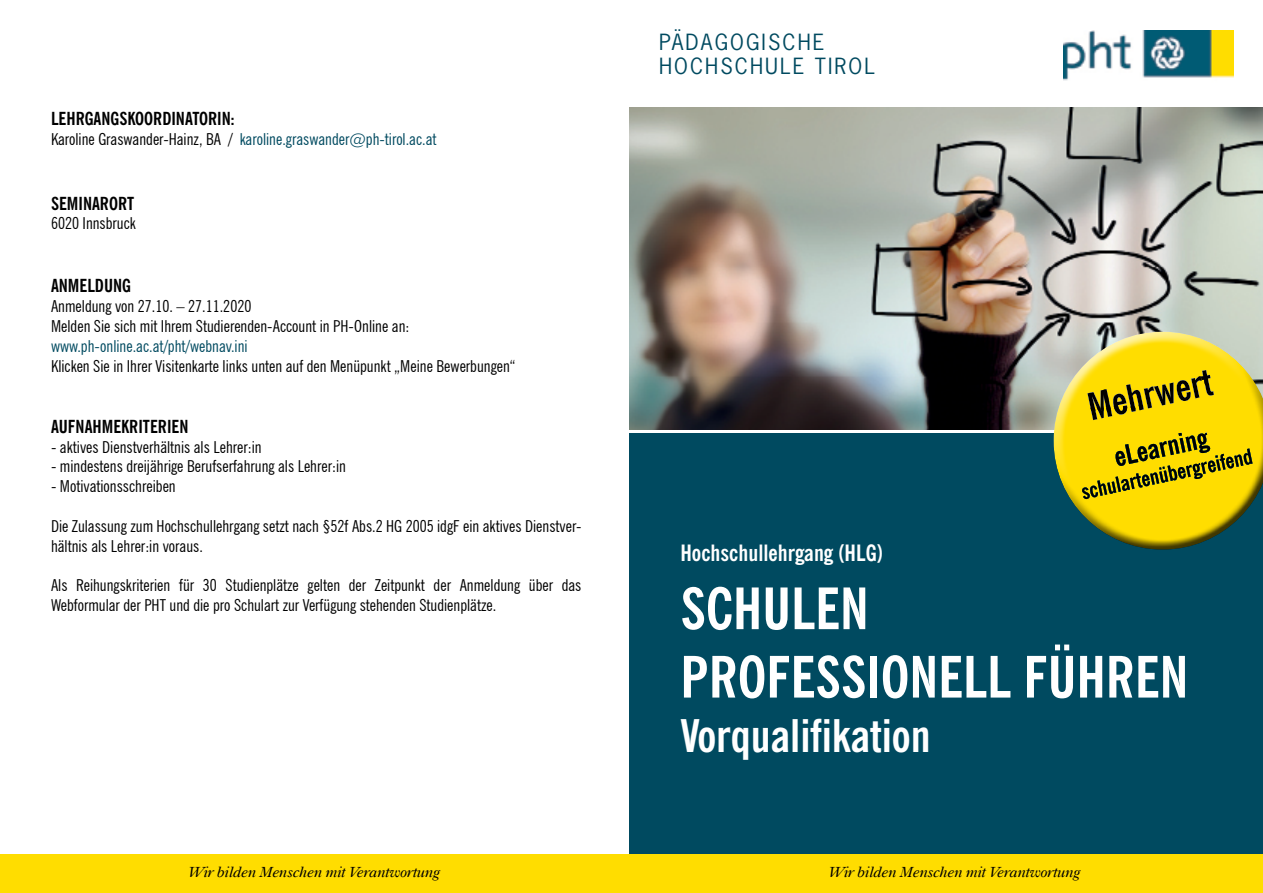
<style>
.page{position:relative;width:1263px;height:893px;background:#fff}
.page>*{position:absolute;margin:0;border:0;box-sizing:border-box;transform-origin:0 0}
.t1{font:700 condensed 57px/68.4px "News Gothic BT";color:#fff}
.t2{font:700 condensed 45px "News Gothic BT";color:#fff}
.t3{font:700 condensed 22.5px "News Gothic BT";color:#fff}
.t4{font:21px/24px "News Gothic Std";letter-spacing:.1em;color:#004a60}
.t5{font:700 condensed 18px "News Gothic BT";color:#000}
.t6{font:condensed 16.5px/19.8px "News Gothic BT";color:#000}
.t7{font:condensed 16.5px "News Gothic BT";color:#004a60}
.t8{font:15px "Dutch 766 BT Italic A";color:#000}
.s1{color:#000}
</style>
<div class="page">
<img style="left:1063px;top:31px;width:170px;height:50px">
<div style="left:629px;top:434px;width:634px;height:425px;background:#004a60"></div>
<div style="left:0;top:854px;width:1263px;height:39px;background:#fd0"></div>
<img style="left:629px;top:108px;width:634px;height:321px">
<div style="left:1042px;top:320px;width:221px;height:178px;background:#fff;opacity:.75"></div>
<div style="left:1056px;top:366px;width:207px;height:195px;background:#000;opacity:.75"></div>
<p class="t5" style="left:51px;top:108px;width:157px">LEHRGANGSKOORDINATORIN</p>
<p class="t5" style="left:230px;top:108px;width:6px">:</p>
<p class="t7" style="left:51px;top:129px;width:387px"><span class="s1">Karoline Graswander-Hainz, BA /</span> karoline.graswander@ph-tirol.ac.at</p>
<p class="t5" style="left:51px;top:192px;width:85px">SEMINARORT</p>
<p class="t6" style="left:51px;top:214px;width:87px">6020 Innsbruck</p>
<p class="t5" style="left:51px;top:275px;width:80px">ANMELDUNG</p>
<p class="t6" style="left:51px;top:296px;width:360px">Anmeldung von 27.10. – 27.11.2020<br>Melden Sie sich mit Ihrem Studierenden-Account in PH-Online an:</p>
<p class="t7" style="left:51px;top:336px;width:198px">www.ph-online.ac.at/pht/webnav.ini</p>
<p class="t6" style="left:51px;top:356px;width:466px">Klicken Sie in Ihrer Visitenkarte links unten auf den Menüpunkt „Meine Bewerbungen“</p>
<p class="t5" style="left:51px;top:415px;width:10px">AUFNA</p>
<p class="t5" style="left:93px;top:415px;width:18px">HMEKRITERIEN</p>
<p class="t6" style="left:51px;top:437px;width:212px">- aktives Dienstverhältnis als Lehrer:in</p>
<p class="t6" style="left:51px;top:457px;width:296px">- mindestens dreijährige Berufserfahrung als Lehrer:in</p>
<p class="t6" style="left:51px;top:476px;width:126px">- Motivationsschreiben</p>
<p class="t6" style="left:51px;top:516px;width:532px">Die Zulassung zum Hochschullehrgang setzt nach §52f Abs.2 HG 2005 idgF ein aktives Dienstver&shy;hältnis als Lehrer:in voraus.</p>
<p class="t6" style="left:51px;top:575px;width:532px">Als Reihungskriterien für 30 Studienplätze gelten der Zeitpunkt der Anmeldung über das<br>Webformular der PHT und die pro Schulart zur Verfügung stehenden Studienplätze.</p>
<p class="t4" style="left:659px;top:30px;width:217px">PÄDAGOGISCHE<br>HOCHSCHULE TIROL</p>
<h3 class="t3" style="left:680px;top:539px;width:204px">HOCHSCHULLEHRGANG (HLG)</h3>
<h1 class="t1" style="left:680px;top:574px;width:509px">SCHULEN<br>PROFESSIONELL FÜHREN</h1>
<h2 class="t2" style="left:680px;top:708px;width:252px">VORQUALIFIKATION</h2>
<p class="t8" style="left:189px;top:863px;width:253px">Wir bilden Menschen mit Verantwortung</p>
<p class="t8" style="left:829px;top:863px;width:253px">Wir bilden Menschen mit Verantwortung</p>
</div>
